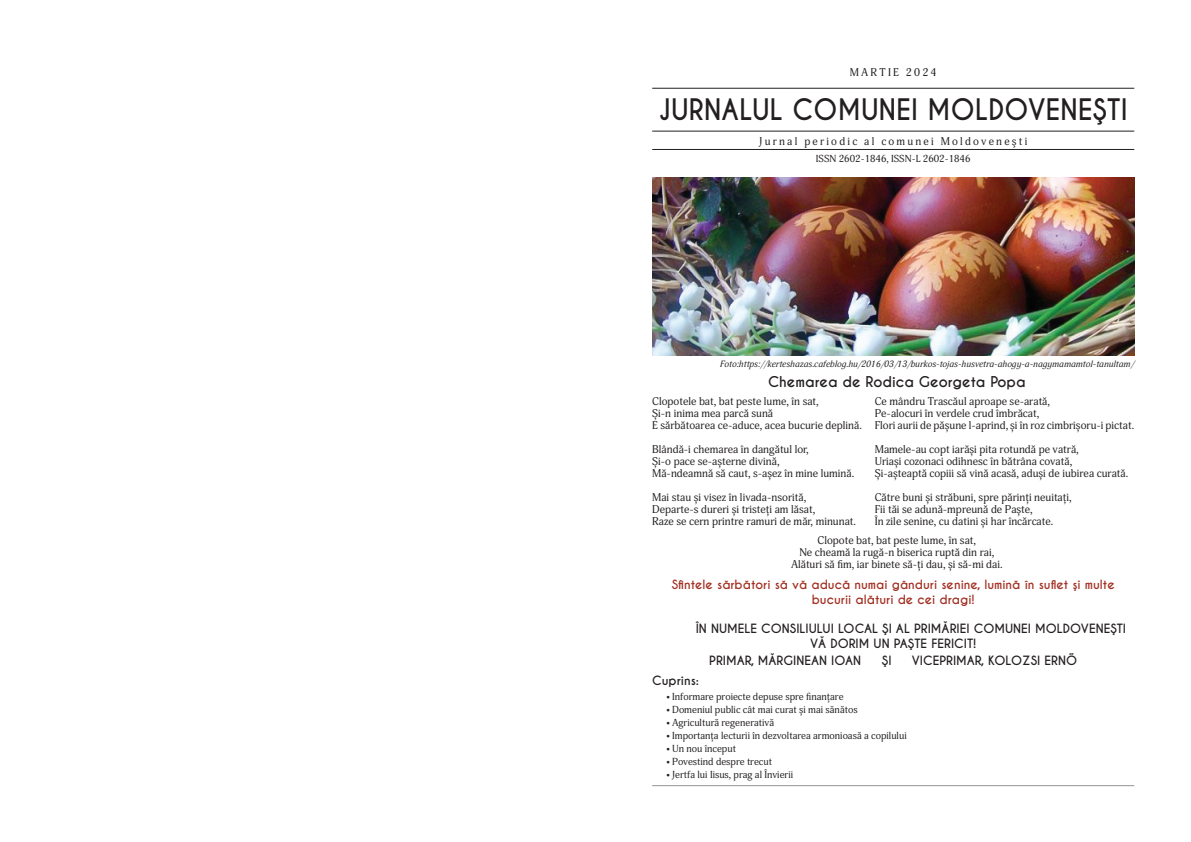
<style>
.page{position:relative;width:1191px;height:842px;background:#fff}
.page>*{position:absolute;margin:0;border:0;box-sizing:border-box;transform-origin:0 0}
.t1{font:700 27.8px "Caviar Dreams";letter-spacing:.01em;color:#231f20;scale:.93 1}
.t2{font:700 14px "Caviar Dreams";color:#231f20}
.t3{font:700 12px/14.4px "Caviar Dreams";color:#231f20}
.t4{font:700 12px/14.4px "Caviar Dreams";color:#a22f21;text-align:center}
.t5{font:11px/12px "Adonis";color:#231f20}
.t6{font:11px "Adonis";letter-spacing:.2em;color:#231f20}
.t7{font:10px "Adonis";color:#231f20}
.t8{font:italic 9px "Adonis";color:#231f20}
.s1{font-style:italic}
</style>
<div class="page">
<hr style="left:652px;top:785px;width:482px;height:1px;background:#939598">
<hr style="left:652px;top:131px;width:482px;height:1px;background:#231f20">
<hr style="left:652px;top:88px;width:482px;height:1px;background:#231f20">
<hr style="left:652px;top:149px;width:482px;height:1px;background:#231f20">
<img style="left:652px;top:178px;width:482px;height:178px">
<p class="t6" style="left:850px;top:66px;width:88px">MARTIE 2024</p>
<h1 class="t1" style="left:659px;top:93px;width:505px">JURNALUL COMUNEI MOLDOVENEŞTI</h1>
<p class="t6" style="left:759px;top:134px;width:270px">Jurnal periodic al comunei Moldoveneşti</p>
<p class="t7" style="left:816px;top:152px;width:156px">ISSN 2602-1846, ISSN-L 2602-1846</p>
<p class="t8" style="left:720px;top:358px;width:416px">Foto:https://kerteshazas.cafeblog.hu/2016/03/13/burkos-tojas-husvetra-ahogy-a-nagymamamtol-tanultam/</p>
<p class="t2" style="left:768px;top:373px;width:259px">Chemarea de Rodica Georgeta Popa</p>
<p class="t5" style="left:652px;top:396px;width:211px">Clopotele bat, bat peste lume, în sat,<br>Și-n inima mea parcă sună<br>E sărbătoarea ce-aduce, acea bucurie deplină.</p>
<p class="t5" style="left:652px;top:444px;width:204px">Blândă-i chemarea în dangătul lor,<br>Și-o pace se-așterne divină,<br>Mă-ndeamnă să caut, s-așez în mine lumină.</p>
<p class="t5" style="left:652px;top:492px;width:205px">Mai stau și visez în livada-nsorită,<br>Departe-s dureri și tristeți am lăsat,<br>Raze se cern printre ramuri de măr, minunat.</p>
<p class="t5" style="left:874px;top:396px;width:261px">Ce mândru Trascăul aproape se-arată,<br>Pe-alocuri în verdele crud îmbrăcat,<br>Flori aurii de pășune l-aprind, și în roz cimbrișoru-i pictat.</p>
<p class="t5" style="left:874px;top:444px;width:255px">Mamele-au copt iarăși pita rotundă pe vatră,<br>Uriași cozonaci odihnesc în bătrâna covată,<br>Și-așteaptă copiii să vină acasă, aduși de iubirea curată.</p>
<p class="t5" style="left:874px;top:492px;width:198px">Către buni și străbuni, spre părinți neuitați,<br>Fii tăi se adună-mpreună de Paște,<br>În zile senine, cu datini și har încărcate.</p>
<p class="t5" style="left:791px;top:534px;width:213px;text-align:center">Clopote bat, bat peste lume, în sat,<br>Ne cheamă la rugă-n biserica ruptă din rai,<br>Alături să fim, iar binete să-ți dau, și să-mi dai.</p>
<p class="t4" style="left:671px;top:578px;width:444px">Sfintele sărbători să vă aducă numai gânduri senine, lumină în suflet şi multe bucurii alături de cei dragi!</p>
<p class="t3" style="left:810px;top:622px;width:317px;text-indent:-114px">ÎN NUMELE CONSILIULUI LOCAL ŞI AL PRIMĂRIEI COMUNEI MOLDOVENEŞTI<br>VĂ DORIM UN PAŞTE FERICIT!</p>
<p class="t3" style="left:709px;top:654px;width:153px">PRIMAR, MĂRGINEAN IOAN</p>
<p class="t3" style="left:882px;top:654px;width:11px">ŞI</p>
<p class="t3" style="left:912px;top:654px;width:167px">VICEPRIMAR, KOLOZSI ERNŐ</p>
<p class="t3" style="left:652px;top:673px;width:48px">Cuprins:</p>
<p class="t7" style="left:666px;top:691px;width:179px"><span class="s1">•</span> Informare proiecte depuse spre finanțare</p>
<p class="t7" style="left:666px;top:704px;width:193px"><span class="s1">•</span> Domeniul public cât mai curat și mai sănătos</p>
<p class="t7" style="left:666px;top:717px;width:109px"><span class="s1">•</span> Agricultură regenerativă</p>
<p class="t7" style="left:666px;top:730px;width:242px"><span class="s1">•</span> Importanța lecturii în dezvoltarea armonioasă a copilului</p>
<p class="t7" style="left:666px;top:743px;width:71px"><span class="s1">•</span> Un nou început</p>
<p class="t7" style="left:666px;top:756px;width:107px"><span class="s1">•</span> Povestind despre trecut</p>
<p class="t7" style="left:666px;top:769px;width:128px"><span class="s1">•</span> Jertfa lui Iisus, prag al Învierii</p>
</div>
